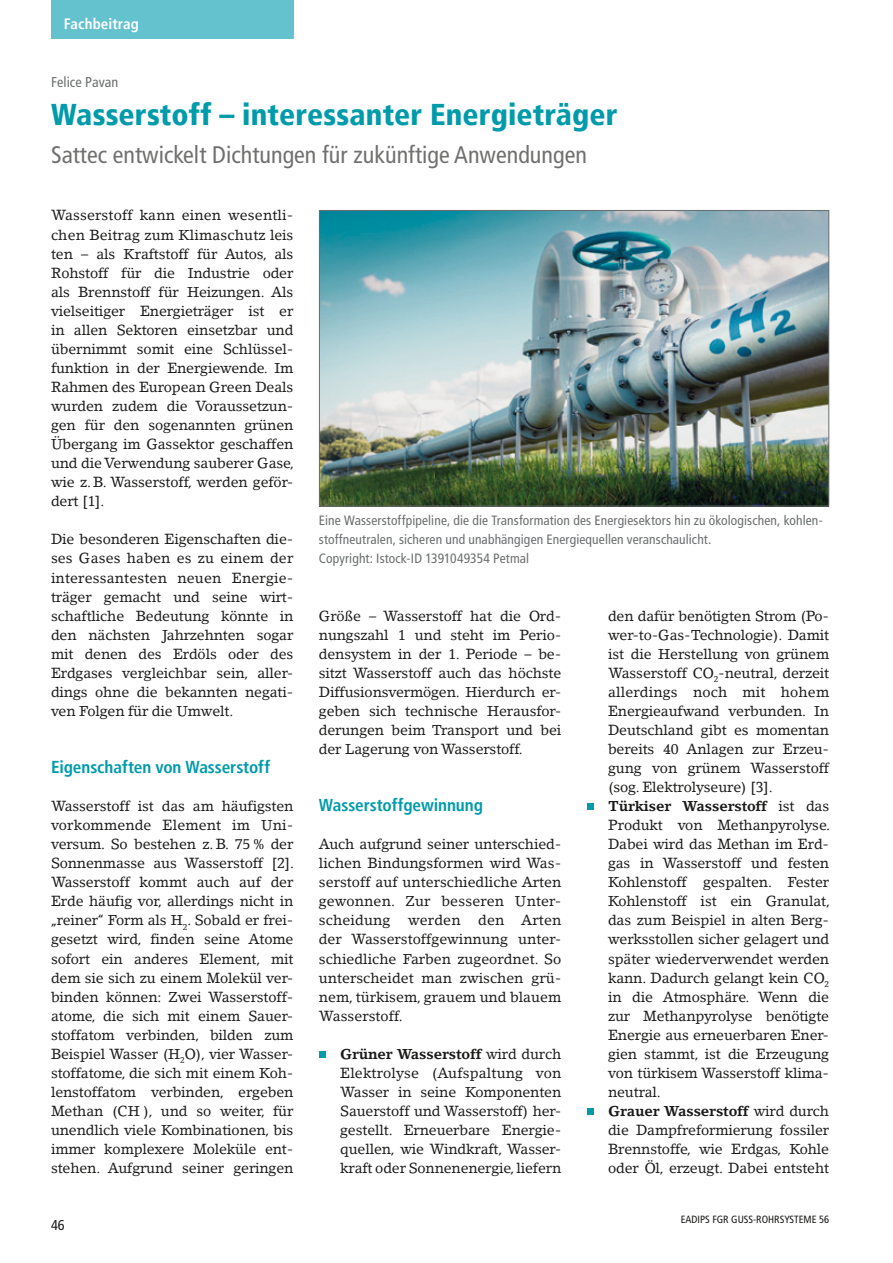
<style>
.page{position:relative;width:893px;height:1263px;background:#fff}
.page>*{position:absolute;margin:0;border:0;box-sizing:border-box;transform-origin:0 0}
.t1{font:900 condensed 30px "Frutiger LT";letter-spacing:.005em;color:#009bab}
.t2{font:condensed 24px "Frutiger LT";color:#70706f}
.t3{font:700 condensed 17.25px "Frutiger LT";letter-spacing:-.005em;color:#009bab}
.t4{font:700 condensed 15px "Frutiger LT";letter-spacing:.005em;color:#fff}
.t5{font:14.25px/19px "Lino Letter LT";letter-spacing:-.01em;color:#1b1a19;text-align:justify}
.t6{font:condensed 14.25px "Frutiger LT";letter-spacing:.005em;color:#6b6e6f}
.t7{font:condensed 14.25px "Frutiger LT";color:#1b1a19}
.t8{font:condensed 13.5px/19px "Frutiger LT";letter-spacing:.01em;color:#6b6e6f}
.t9{font:condensed 10.5px "Frutiger LT";color:#1b1a19}
.s1{font-weight:700}
</style>
<div class="page">
<div style="left:319px;top:1051px;width:7px;height:7px;background:#009bab"></div>
<div style="left:587px;top:803px;width:7px;height:7px;background:#009bab"></div>
<div style="left:587px;top:1108px;width:7px;height:7px;background:#009bab"></div>
<div style="left:51px;top:0;width:242px;height:39px;background:#63c2ce"></div>
<img style="left:321px;top:212px;width:506px;height:292px">
<div style="left:319px;top:210px;width:510px;height:296px;border:1px solid #6b6e6f"></div>
<p class="t4" style="left:64px;top:15px;width:77px">Fachbeitrag</p>
<p class="t6" style="left:51px;top:74px;width:69px">Felice Pavan</p>
<h1 class="t1" style="left:51px;top:97px;width:568px">Wasserstoff – interessanter Energieträger</h1>
<h2 class="t2" style="left:51px;top:141px;width:537px">Sattec entwickelt Dichtungen für zukünftige Anwendungen</h2>
<p class="t5" style="left:51px;top:206px;width:245px">Wasserstoff kann einen wesentli&shy;chen Beitrag zum Klimaschutz leis ten – als Kraftstoff für Autos, als Rohstoff für die Industrie oder als Brennstoff für Heizungen. Als vielseitiger Energieträger ist er in allen Sektoren einsetzbar und übernimmt somit eine Schlüssel&shy;funktion in der Energiewende. Im Rahmen des European Green Deals wurden zudem die Voraussetzun&shy;gen für den sogenannten grünen Übergang im Gassektor geschaffen und die Verwendung sauberer Gase, wie z. B. Wasserstoff, werden geför&shy;dert [1].</p>
<p class="t5" style="left:51px;top:530px;width:244px">Die besonderen Eigenschaften die&shy;ses Gases haben es zu einem der interessantesten neuen Energie&shy;träger gemacht und seine wirt&shy;schaftliche Bedeutung könnte in den nächsten Jahrzehnten sogar mit denen des Erdöls oder des Erdgases vergleichbar sein, aller&shy;dings ohne die bekannten negati&shy;ven Folgen für die Umwelt.</p>
<p class="t3" style="left:51px;top:757px;width:221px">Eigenschaften von Wasserstoff</p>
<p class="t5" style="left:51px;top:796px;width:245px">Wasserstoff ist das am häufigsten vorkommende Element im Uni&shy;versum. So bestehen z. B. 75 % der Sonnenmasse aus Wasserstoff [2].<br>Wasserstoff kommt auch auf der Erde häufig vor, allerdings nicht in „reiner“ Form als H<sub>2</sub>. Sobald er frei&shy;gesetzt wird, finden seine Atome sofort ein anderes Element, mit dem sie sich zu einem Molekül ver&shy;binden können: Zwei Wasserstoff&shy;atome, die sich mit einem Sauer&shy;stoffatom verbinden, bilden zum Beispiel Wasser (H<sub>2</sub>O), vier Wasser&shy;stoffatome, die sich mit einem Koh&shy;lenstoffatom verbinden, ergeben Methan (CH₄), und so weiter, für unendlich viele Kombinationen, bis immer komplexere Moleküle ent&shy;stehen. Aufgrund seiner geringen</p>
<p class="t7" style="left:51px;top:1217px;width:15px">46</p>
<p class="t8" style="left:319px;top:511px;width:505px">Eine Wasserstoffpipeline, die die Transformation des Energiesektors hin zu ökologischen, kohlen&shy;stoffneutralen, sicheren und unabhängigen Energiequellen veranschaulicht.<br>Copyright: Istock-ID 1391049354 Petmal</p>
<p class="t5" style="left:319px;top:606px;width:244px">Größe – Wasserstoff hat die Ord&shy;nungszahl 1 und steht im Perio&shy;densystem in der 1. Periode – be&shy;sitzt Wasserstoff auch das höchste Diffusionsvermögen. Hierdurch er&shy;geben sich technische Herausfor&shy;derungen beim Transport und bei der Lagerung von Wasserstoff.</p>
<p class="t3" style="left:319px;top:795px;width:166px">Wasserstoffgewinnung</p>
<p class="t5" style="left:319px;top:835px;width:244px">Auch aufgrund seiner unterschied&shy;lichen Bindungsformen wird Was&shy;serstoff auf unterschiedliche Arten gewonnen. Zur besseren Unter&shy;scheidung werden den Arten der Wasserstoffgewinnung unter&shy;schiedliche Farben zugeordnet. So unterscheidet man zwischen grü&shy;nem, türkisem, grauem und blauem Wasserstoff.</p>
<p class="t5" style="left:340px;top:1044px;width:223px"><span class="s1">Grüner Wasserstoff</span> wird durch Elektrolyse (Aufspaltung von Wasser in seine Komponenten Sauerstoff und Wasserstoff) her&shy;gestellt. Erneuerbare Energie&shy;quellen, wie Windkraft, Wasser&shy;kraft oder Sonnenenergie, liefern</p>
<p class="t5" style="left:608px;top:606px;width:223px;text-align:left">den dafür benötigten Strom (Po&shy;wer-to-Gas-Technologie). Damit ist die Herstellung von grünem<br>Wasserstoff CO<sub>2</sub>-neutral, derzeit allerdings noch mit hohem<br>Energieaufwand verbunden. In<br>Deutschland gibt es momentan bereits 40 Anlagen zur Erzeu&shy;gung von grünem Wasserstoff (sog. Elektrolyseure) [3].<br><span class="s1">Türkiser Wasserstoff</span> ist das<br>Produkt von Methanpyrolyse.<br>Dabei wird das Methan im Erd&shy;gas in Wasserstoff und festen<br>Kohlenstoff gespalten. Fester<br>Kohlenstoff ist ein Granulat, das zum Beispiel in alten Berg&shy;werksstollen sicher gelagert und später wiederverwendet werden kann. Dadurch gelangt kein CO<sub>2 </sub>in die Atmosphäre. Wenn die zur Methanpyrolyse benötigte<br>Energie aus erneuerbaren Ener&shy;gien stammt, ist die Erzeugung von türkisem Wasserstoff klima&shy;neutral.<br><span class="s1">Grauer Wasserstoff</span> wird durch die Dampfreformierung fossiler<br>Brennstoffe, wie Erdgas, Kohle oder Öl, erzeugt. Dabei entsteht</p>
<p class="t9" style="left:681px;top:1213px;width:150px">EADIPS FGR GUSS-ROHRSYSTEME 56</p>
</div>
